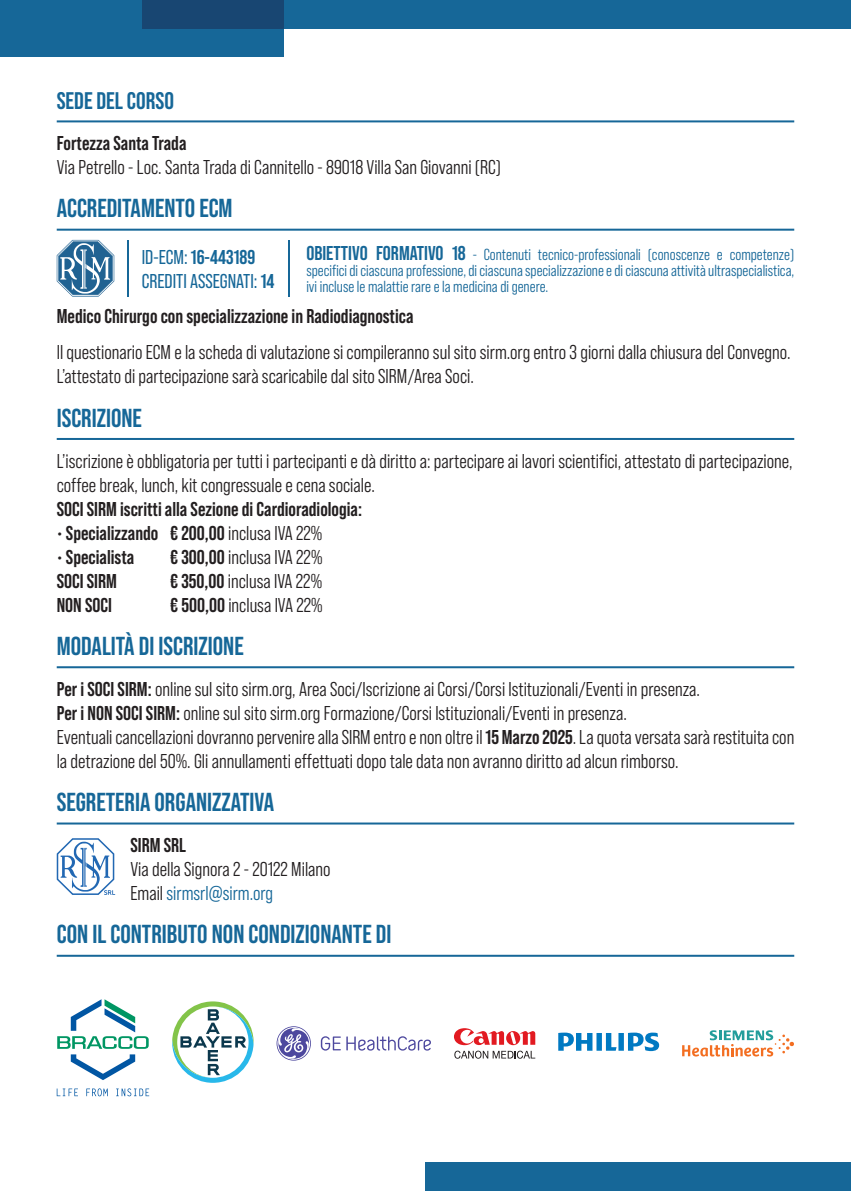
<style>
.page{position:relative;width:851px;height:1191px;background:#fff}
.page>*{position:absolute;margin:0;border:0;box-sizing:border-box;transform-origin:0 0}
.t1{font:700 26px "Bebas Neue Pro";color:#166798}
.t2{font:700 24px "Bebas Neue Pro";color:#166798}
.t3{font:20px/24px "Bebas Neue Pro Middle";color:#231f20}
.t4{font:700 20px "Bebas Neue Pro";color:#231f20}
.t5{font:20px/24px "Bebas Neue Pro";color:#166798}
.t6{font:16px/16px "Bebas Neue Pro Middle";color:#166798;text-align:justify}
.s1{font-weight:700}
.s2{font-family:"Bebas Neue Pro Middle";font-weight:400}
.s3{font-family:"Bebas Neue Pro";font-weight:700}
.s4{color:#166798}
.s5{font-family:"Bebas Neue Pro";font-weight:700;font-size:20px}
</style>
<div class="page">
<hr style="left:57px;top:120px;width:737px;height:2px;background:#166798">
<hr style="left:57px;top:229px;width:737px;height:2px;background:#166798">
<hr style="left:57px;top:438px;width:737px;height:2px;background:#166798">
<hr style="left:57px;top:666px;width:737px;height:2px;background:#166798">
<hr style="left:57px;top:822px;width:737px;height:2px;background:#166798">
<hr style="left:57px;top:954px;width:737px;height:2px;background:#166798">
<div style="left:0;top:0;width:283px;height:57px;background:#166798"></div>
<div style="left:283px;top:0;width:567px;height:28px;background:#166798"></div>
<div style="left:142px;top:0;width:141px;height:28px;background:#184672"></div>
<div style="left:425px;top:1162px;width:425px;height:29px;background:#166798"></div>
<svg style="left:57px;top:240px;width:57px;height:57px"></svg>
<hr style="left:127px;top:240px;width:1px;height:57px;background:#166798">
<hr style="left:289px;top:240px;width:1px;height:57px;background:#166798">
<svg style="left:56px;top:838px;width:59px;height:57px"></svg>
<svg style="left:71px;top:1054px;width:64px;height:26px"></svg>
<svg style="left:57px;top:999px;width:92px;height:49px"></svg>
<svg style="left:57px;top:1088px;width:92px;height:8px"></svg>
<svg style="left:172px;top:1001px;width:81px;height:81px"></svg>
<svg style="left:276px;top:1026px;width:155px;height:34px"></svg>
<svg style="left:682px;top:1030px;width:112px;height:26px"></svg>
<svg style="left:454px;top:1028px;width:81px;height:30px"></svg>
<svg style="left:558px;top:1032px;width:101px;height:19px"></svg>
<p class="t2" style="left:57px;top:87px;width:119px">SEDE DEL CORSO</p>
<p class="t4" style="left:57px;top:132px;width:131px">Fortezza Santa Trada</p>
<p class="t3" style="left:57px;top:155px;width:445px">Via Petrello - Loc. Santa Trada di Cannitello - 89018 Villa San Giovanni (RC)</p>
<h1 class="t1" style="left:57px;top:193px;width:177px">ACCREDITAMENTO ECM</h1>
<p class="t5" style="left:142px;top:245px;width:134px">ID-ECM: <span class="s1">16-443189<br></span>CREDITI ASSEGNATI: <span class="s1">14</span></p>
<p class="t4" style="left:57px;top:305px;width:358px">Medico Chirurgo con specializzazione in Radiodiagnostica</p>
<p class="t3" style="left:57px;top:340px;width:735px">Il questionario ECM e la scheda di valutazione si compileranno sul sito sirm.org entro 3 giorni dalla chiusura del Convegno.<br>L’attestato di partecipazione sarà scaricabile dal sito SIRM/Area Soci.</p>
<h1 class="t1" style="left:57px;top:403px;width:87px">ISCRIZIONE</h1>
<p class="t3" style="left:57px;top:449px;width:737px">L’iscrizione è obbligatoria per tutti i partecipanti e dà diritto a: partecipare ai lavori scientifici, attestato di partecipazione, coffee break, lunch, kit congressuale e cena sociale.</p>
<p class="t4" style="left:57px;top:497px;width:307px">SOCI SIRM iscritti alla Sezione di Cardioradiologia:</p>
<p class="t4" style="left:57px;top:521px;width:267px">• Specializzando € 200,00 <span class="s2">inclusa IVA 22%</span></p>
<p class="t4" style="left:57px;top:545px;width:79px">• Specialista</p>
<p class="t3" style="left:170px;top:545px;width:154px"><span class="s3">€ 300,00</span> inclusa IVA 22%</p>
<p class="t4" style="left:57px;top:569px;width:62px">SOCI SIRM</p>
<p class="t3" style="left:170px;top:569px;width:153px"><span class="s3">€ 350,00</span> inclusa IVA 22%</p>
<p class="t4" style="left:57px;top:593px;width:57px">NON SOCI</p>
<p class="t3" style="left:170px;top:593px;width:154px"><span class="s3">€ 500,00</span> inclusa IVA 22%</p>
<h1 class="t1" style="left:57px;top:631px;width:188px">MODALITÀ DI ISCRIZIONE</h1>
<p class="t3" style="left:57px;top:677px;width:739px"><span class="s3">Per i SOCI SIRM:</span> online sul sito sirm.org, Area Soci/Iscrizione ai Corsi/Corsi Istituzionali/Eventi in presenza.<br><span class="s3">Per i NON SOCI SIRM:</span> online sul sito sirm.org Formazione/Corsi Istituzionali/Eventi in presenza.<br>Eventuali cancellazioni dovranno pervenire alla SIRM entro e non oltre il <span class="s3">15 Marzo 2025</span>. La quota versata sarà restituita con la detrazione del 50%. Gli annullamenti effettuati dopo tale data non avranno diritto ad alcun rimborso.</p>
<h1 class="t1" style="left:57px;top:787px;width:219px">SEGRETERIA ORGANIZZATIVA</h1>
<p class="t4" style="left:130px;top:834px;width:57px">SIRM SRL</p>
<p class="t3" style="left:130px;top:857px;width:201px">Via della Signora 2 - 20122 Milano<br>Email <span class="s4">sirmsrl@sirm.org</span></p>
<h1 class="t1" style="left:57px;top:919px;width:336px">CON IL CONTRIBUTO NON CONDIZIONANTE DI</h1>
<p class="t6" style="left:306px;top:246px;width:489px"><span class="s5">OBIETTIVO FORMATIVO 18</span> - Contenuti tecnico-professionali (conoscenze e competenze) specifici di ciascuna professione, di ciascuna specializzazione e di ciascuna attività ultraspecialistica, ivi incluse le malattie rare e la medicina di genere.</p>
</div>
